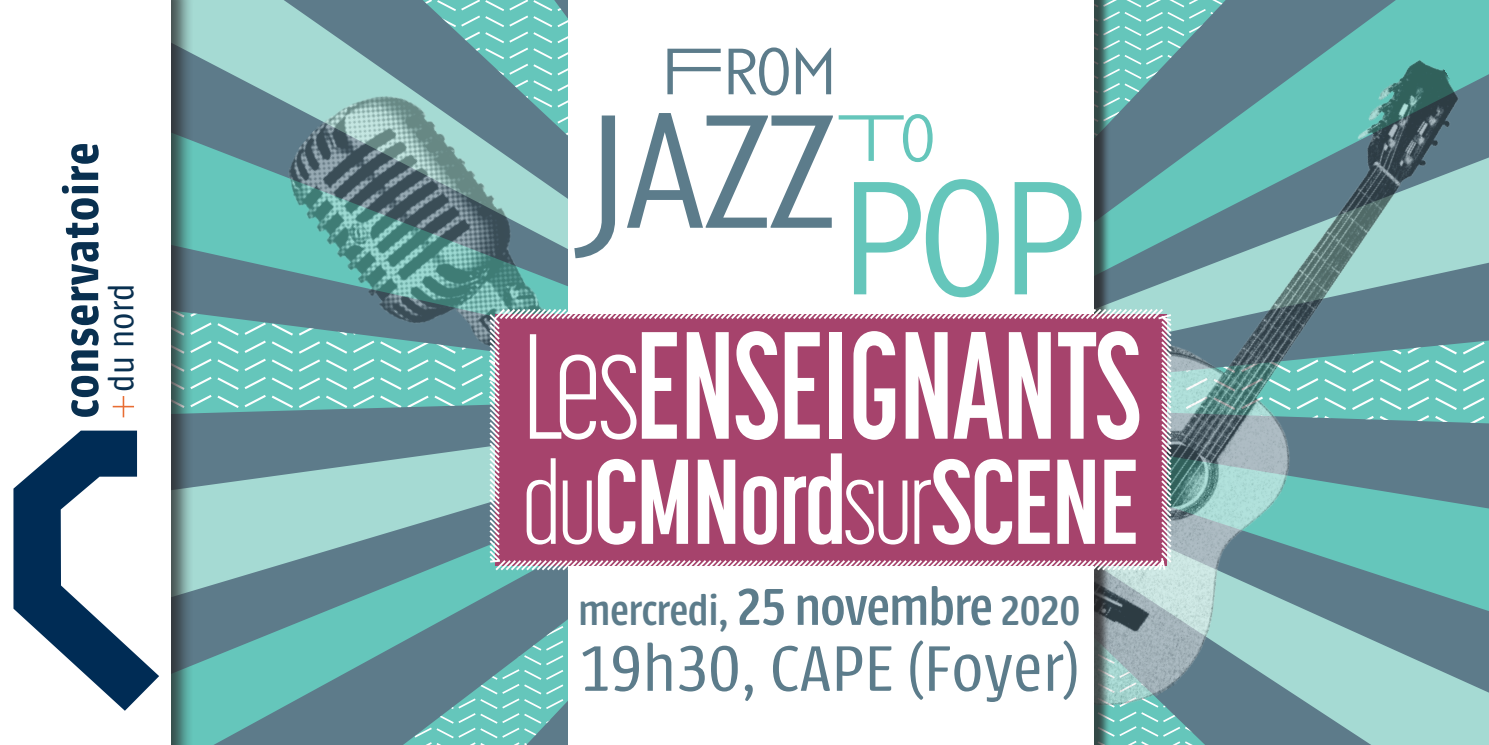
<style>
.page{position:relative;width:1489px;height:745px;background:#fff}
.page>*{position:absolute;margin:0;border:0;box-sizing:border-box;transform-origin:0 0}
.t1{font:300 166.25px "Anisette Std";color:#5c7c8b;scale:1.11 1}
.t2{font:300 166.25px "Anisette Std";color:#65c6bb;scale:1.11 1}
.t3{font:700 151px "Korolev Compressed";letter-spacing:-.01em;color:#fff;scale:.88 1}
.t4{font:700 119.25px "Korolev Compressed";letter-spacing:-.02em;color:#fff}
.t5{font:300 70.75px "Urbana";letter-spacing:.005em;color:#5c7c8b}
.t6{font:300 67.5px "Anisette Std";color:#5c7c8b;scale:1.11 1}
.t7{font:300 67.5px "Anisette Std";color:#65c6bb;scale:1.11 1}
.t8{font:600 52.5px "Urbana";letter-spacing:.02em;color:#093050}
.t9{font:500 45.75px "Urbana";letter-spacing:-.01em;color:#5c7c8b}
.t10{font:300 37.75px "Urbana";letter-spacing:.01em;color:#093050}
.s1{font-weight:300;font-size:148px}
.s2{font-weight:300;font-size:112.75px}
.s3{font-size:57.25px}
</style>
<div class="page">
<svg style="left:1225px;top:0;width:263px;height:35px;background:#609c9f"></svg>
<svg style="left:1110px;top:0;width:115px;height:35px;background:#72c0ba"></svg>
<svg style="left:194px;top:633px;width:374px;height:111px;background:#64a3a4"></svg>
<svg style="left:194px;top:577px;width:374px;height:56px;background:#60969c"></svg>
<div style="left:0;top:0;width:194px;height:744px;background:#231f20;opacity:.75"></div>
<div style="left:0;top:0;width:171px;height:744px;background:#fff"></div>
<svg style="left:123px;top:396px;width:1px;height:21px"></svg>
<hr style="left:113px;top:405px;width:21px;height:2px;background:#e86d33">
<svg style="left:13px;top:430px;width:146px;height:280px"></svg>
<img style="left:172px;top:0;width:396px;height:577px">
<img style="left:1110px;top:35px;width:378px;height:709px">
<div style="left:572px;top:0;width:538px;height:744px;background:#231f20;opacity:.75"></div>
<div style="left:568px;top:0;width:524px;height:744px;background:#fff"></div>
<svg style="left:487px;top:306px;width:686px;height:266px;background:#ab5378"></svg>
<p class="t8" style="left:52px;top:418px;width:277px;rotate:-90deg">conservatoire</p>
<p class="t10" style="left:101px;top:391px;width:110px;rotate:-90deg">du nord</p>
<h3 class="t6" style="left:660px;top:36px;width:161px">FROM</h3>
<h1 class="t1" style="left:583px;top:84px;width:230px">JAZZ</h1>
<h3 class="t7" style="left:837px;top:102px;width:90px">TO</h3>
<h1 class="t2" style="left:837px;top:150px;width:228px">POP</h1>
<h2 class="t3" style="left:521px;top:300px;width:705px"><span class="s1">Les</span>ENSEIGNANTS</h2>
<h3 class="t4" style="left:521px;top:434px;width:619px"><span class="s2">du</span>CMNord<span class="s2">sur</span>SCENE</h3>
<p class="t9" style="left:578px;top:585px;width:503px">mercredi, <span class="s3">25 novembre</span> 2020</p>
<h3 class="t5" style="left:578px;top:630px;width:504px">19h30, CAPE (Foyer)</h3>
</div>
